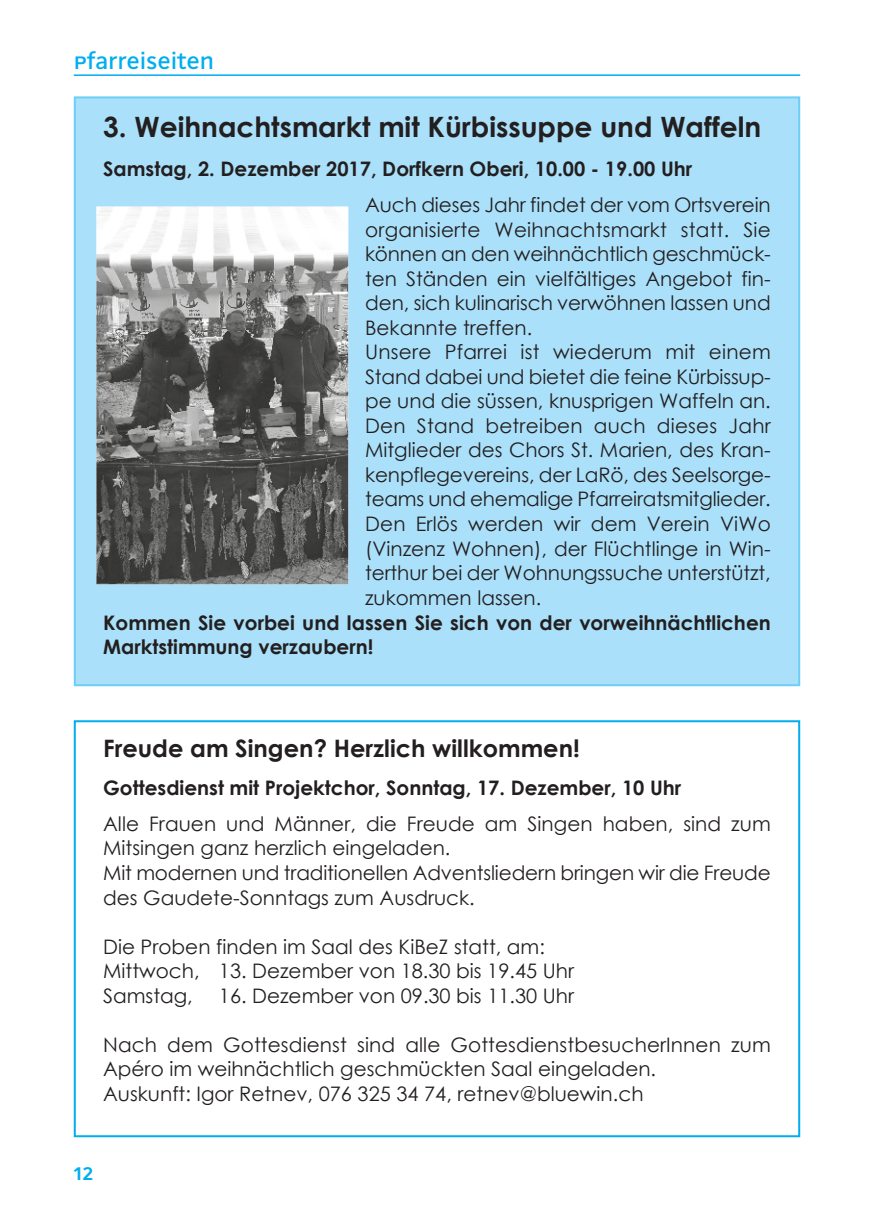
<style>
.page{position:relative;width:874px;height:1225px;background:#fff}
.page>*{position:absolute;margin:0;border:0;box-sizing:border-box;transform-origin:0 0}
.t1{font:700 28px "Century Gothic";color:#231f20}
.t2{font:700 24px "Century Gothic";color:#231f20}
.t3{font:500 24px "AB Newut Plain";color:#00aeef}
.t4{font:20px/24.6px "Century Gothic";color:#231f20}
.t5{font:700 20px/24.6px "Century Gothic";color:#231f20}
</style>
<div class="page">
<hr style="left:74px;top:74px;width:725px;height:2px;background:#00aeef">
<div style="left:74px;top:720px;width:725px;height:417px;border:2px solid #00aeef"></div>
<div style="left:75px;top:97px;width:723px;height:588px;background:#aae0f9"></div>
<img style="left:96px;top:206px;width:252px;height:379px">
<p class="t3" style="left:74px;top:51px;width:142px">Pfarreiseiten</p>
<h1 class="t1" style="left:103px;top:116px;width:659px">3. Weihnachtsmarkt mit Kürbissuppe und Waffeln</h1>
<p class="t5" style="left:103px;top:158px;width:590px">Samstag, 2. Dezember 2017, Dorfkern Oberi, 10.00 - 19.00 Uhr</p>
<p class="t4" style="left:365px;top:194px;width:407px">Auch dieses Jahr findet der vom Ortsverein organisierte Weihnachtsmarkt statt. Sie können an den weihnächtlich geschmück&shy;ten Ständen ein vielfältiges Angebot fin&shy;den, sich kulinarisch verwöhnen lassen und Bekannte treffen.<br>Unsere Pfarrei ist wiederum mit einem Stand dabei und bietet die feine Kürbissup&shy;pe und die süssen, knusprigen Waffeln an.<br>Den Stand betreiben auch dieses Jahr Mitglieder des Chors St. Marien, des Kran&shy;kenpflegevereins, der LaRö, des Seelsorge&shy;teams und ehemalige Pfarreiratsmitglieder.<br>Den Erlös werden wir dem Verein ViWo (Vinzenz Wohnen), der Flüchtlinge in Win&shy;terthur bei der Wohnungssuche unterstützt, zukommen lassen.</p>
<p class="t5" style="left:103px;top:612px;width:668px">Kommen Sie vorbei und lassen Sie sich von der vorweihnächtlichen<br>Marktstimmung verzaubern!</p>
<p class="t2" style="left:103px;top:739px;width:478px">Freude am Singen? Herzlich willkommen!</p>
<p class="t5" style="left:103px;top:777px;width:579px">Gottesdienst mit Projektchor, Sonntag, 17. Dezember, 10 Uhr</p>
<p class="t4" style="left:103px;top:813px;width:668px">Alle Frauen und Männer, die Freude am Singen haben, sind zum Mitsingen ganz herzlich eingeladen.<br>Mit modernen und traditionellen Adventsliedern bringen wir die Freude des Gaudete-Sonntags zum Ausdruck.</p>
<p class="t4" style="left:103px;top:936px;width:472px">Die Proben finden im Saal des KiBeZ statt, am:<br>Mittwoch, 13. Dezember von 18.30 bis 19.45 Uhr<br>Samstag,</p>
<p class="t4" style="left:219px;top:985px;width:356px">16. Dezember von 09.30 bis 11.30 Uhr</p>
<p class="t4" style="left:103px;top:1034px;width:668px">Nach dem Gottesdienst sind alle GottesdienstbesucherInnen zum<br>Apéro im weihnächtlich geschmückten Saal eingeladen.<br>Auskunft: Igor Retnev, 076 325 34 74, retnev@bluewin.ch</p>
<p class="t3" style="left:74px;top:1161px;width:22px">12</p>
</div>
